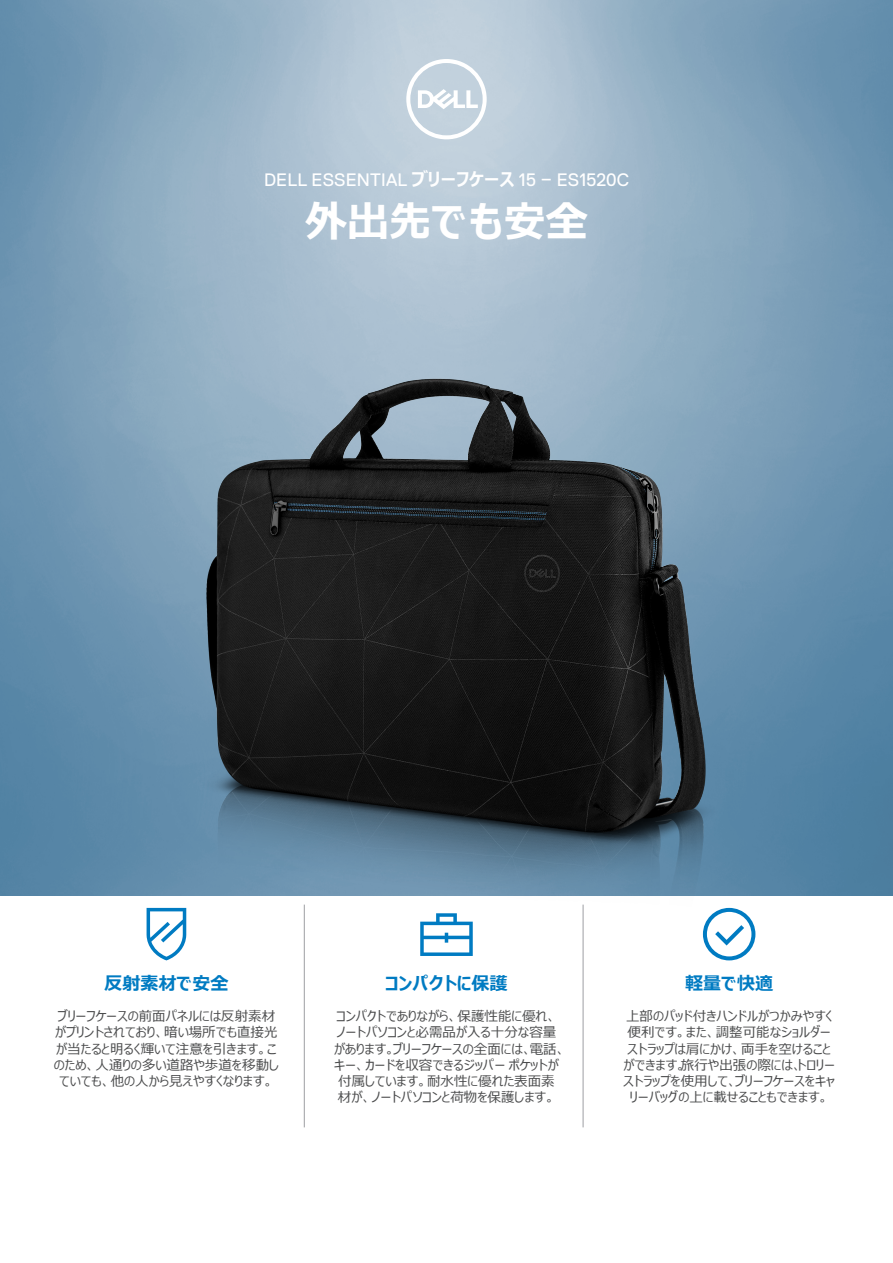
<style>
.page{position:relative;width:893px;height:1263px;background:#fff}
.page>*{position:absolute;margin:0;border:0;box-sizing:border-box;transform-origin:0 0}
.t1{font:700 42px "Meiryo UI";color:#fff}
.t2{font:18px "Dell Replica";letter-spacing:.01em;color:#fff}
.t3{font:700 18px "Meiryo UI";color:#007bc2}
.t4{font:13.5px/16.2px "Meiryo UI";color:#4b4c4d;text-align:center}
.s1{font-family:"Meiryo UI";font-weight:700}
</style>
<div class="page">
<img style="left:0;top:0;width:893px;height:896px">
<img style="left:102px;top:338px;width:710px;height:570px">
<svg style="left:406px;top:59px;width:81px;height:80px"></svg>
<hr style="left:304px;top:905px;width:1px;height:222px;background:#a8a9ad">
<hr style="left:582px;top:905px;width:2px;height:222px;background:#a8a9ad">
<svg style="left:420px;top:913px;width:53px;height:43px"></svg>
<svg style="left:703px;top:908px;width:52px;height:52px"></svg>
<svg style="left:147px;top:908px;width:39px;height:52px"></svg>
<p class="t2" style="left:264px;top:170px;width:367px">DELL ESSENTIAL <span class="s1">ブリーフケース</span> 15 – ES1520C</p>
<p class="t1" style="left:305px;top:192px;width:284px">外出先でも安全</p>
<p class="t3" style="left:104px;top:971px;width:125px">反射素材で安全</p>
<p class="t3" style="left:385px;top:971px;width:124px">コンパクトに保護</p>
<p class="t3" style="left:685px;top:971px;width:89px">軽量で快適</p>
<p class="t4" style="left:54px;top:1009px;width:227px">ブリーフケースの前面パネルには反射素材がプリントされており、暗い場所でも直接光が当たると明るく輝いて注意を引きます。このため、人通りの多い道路や歩道を移動していても、他の人から見えやすくなります。</p>
<p class="t4" style="left:623px;top:1009px;width:213px">上部のパッド付きハンドルがつかみやすく便利です。また、調整可能なショルダーストラップは肩にかけ、両手を空けることができます。旅行や出張の際には、トロリーストラップを使用して、ブリーフケースをキャリーバッグの上に載せることもできます。</p>
<p class="t4" style="left:334px;top:1009px;width:233px">コンパクトでありながら、保護性能に優れ、ノートパソコンと必需品が入る十分な容量があります。ブリーフケースの全面には、電話、キー、カードを収容できるジッパーポケットが付属しています。耐水性に優れた表面素材が、ノートパソコンと荷物を保護します。</p>
</div>
